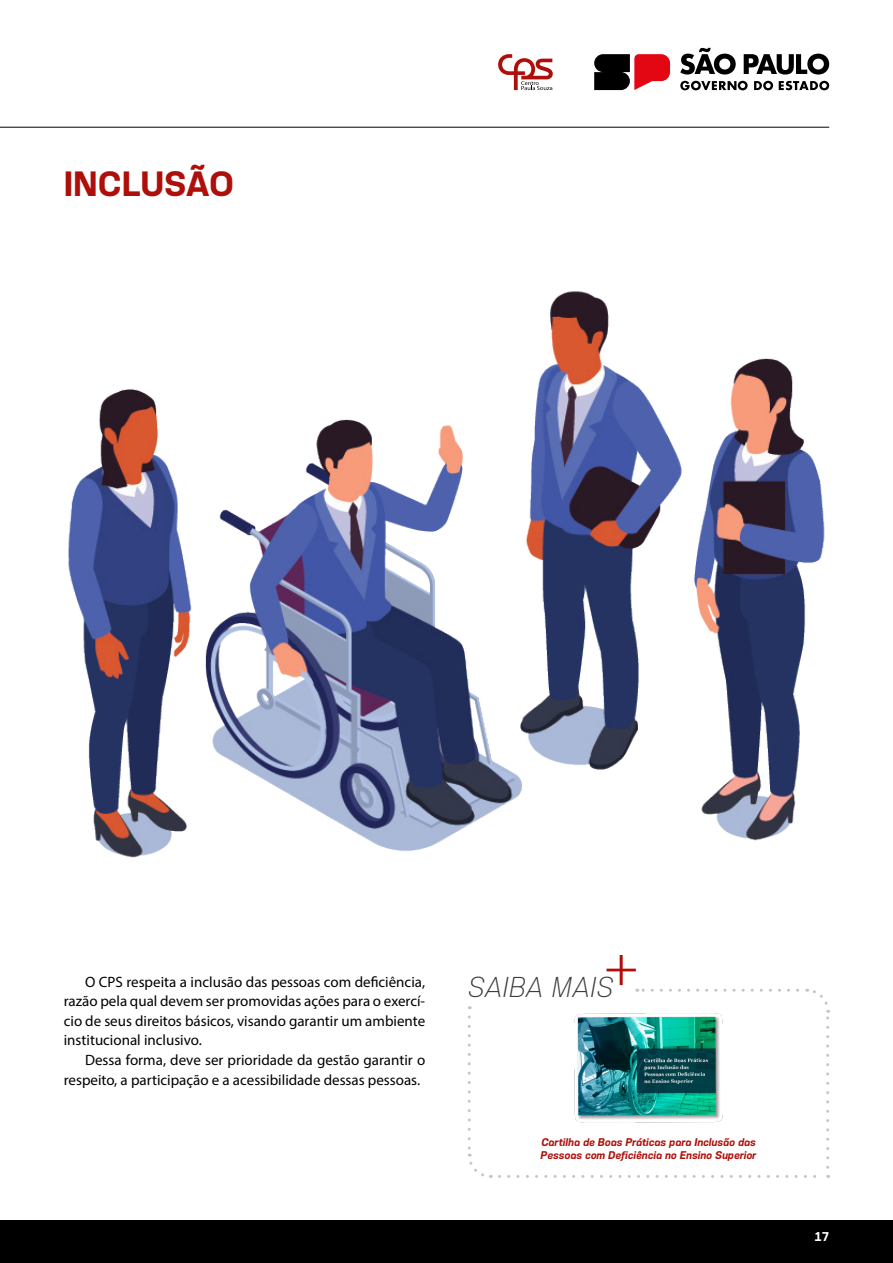
<style>
.page{position:relative;width:893px;height:1263px;background:#fff}
.page>*{position:absolute;margin:0;border:0;box-sizing:border-box;transform-origin:0 0}
.t1{font:700 33px "Konsens";color:#ae0f0a}
.t2{font:italic 300 27px "Konsens";color:#3c3c3b}
.t3{font:15px/19.5px "Myriad Pro";color:#000;text-align:justify}
.t4{font:700 12px "Konsens";color:#fff}
.t5{font:italic 700 10.5px/12.6px "Konsens";color:#ae0f0a}
</style>
<div class="page">
<div style="left:0;top:1220px;width:893px;height:43px;background:#000"></div>
<hr style="left:0;top:127px;width:829px;height:1px;background:#000">
<svg style="left:680px;top:48px;width:56px;height:27px"></svg>
<svg style="left:744px;top:54px;width:85px;height:21px"></svg>
<svg style="left:680px;top:81px;width:68px;height:9px"></svg>
<svg style="left:754px;top:81px;width:19px;height:9px"></svg>
<svg style="left:779px;top:81px;width:50px;height:9px"></svg>
<svg style="left:594px;top:54px;width:76px;height:36px"></svg>
<svg style="left:498px;top:54px;width:55px;height:36px"></svg>
<img style="left:68px;top:291px;width:757px;height:567px">
<svg style="left:468px;top:1017px;width:23px;height:161px"></svg>
<svg style="left:499px;top:1175px;width:330px;height:3px"></svg>
<svg style="left:807px;top:988px;width:23px;height:179px"></svg>
<svg style="left:606px;top:955px;width:192px;height:37px"></svg>
<img style="left:574px;top:1013px;width:149px;height:110px">
<h1 class="t1" style="left:64px;top:163px;width:172px">INCLUSÃO</h1>
<p class="t3" style="left:64px;top:972px;width:363px;text-indent:21px">O CPS respeita a inclusão das pessoas com deficiência, razão pela qual devem ser promovidas ações para o exercí&shy;cio de seus direitos básicos, visando garantir um ambiente institucional inclusivo.</p>
<p class="t3" style="left:64px;top:1050px;width:363px;text-indent:21px">Dessa forma, deve ser prioridade da gestão garantir o respeito, a participação e a acessibilidade dessas pessoas.</p>
<h2 class="t2" style="left:468px;top:971px;width:147px">SAIBA MAIS</h2>
<p class="t5" style="left:541px;top:1135px;width:217px">Cartilha de Boas Práticas para Inclusão das<br>Pessoas com Deficiência no Ensino Superior</p>
<p class="t4" style="left:814px;top:1228px;width:16px">17</p>
</div>
